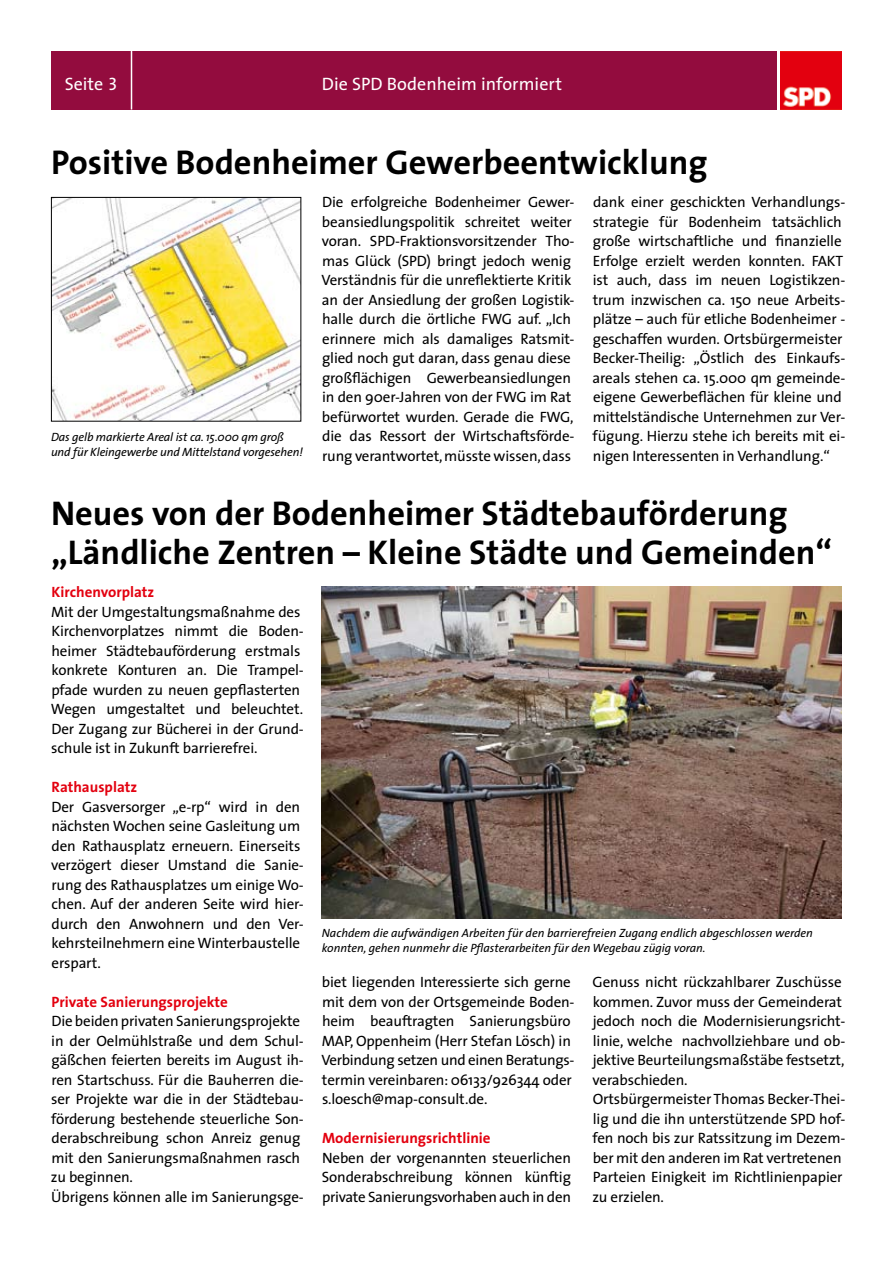
<style>
.page{position:relative;width:893px;height:1263px;background:#fff}
.page>*{position:absolute;margin:0;border:0;box-sizing:border-box;transform-origin:0 0}
.t1{font:700 34.5px/39px "The Sans";color:#000}
.t2{font:18px "The Sans";letter-spacing:.005em;color:#fff}
.t3{font:15px/19.5px "The Sans";letter-spacing:-.01em;color:#000}
.t4{font:700 15px "The Sans";color:#e3000f}
.t5{font:italic 12px/15px "The Sans";color:#000}
.s1{font-family:"The Sans Caps"}
</style>
<div class="page">
<div style="left:51px;top:51px;width:725px;height:59px;background:#930c3e"></div>
<hr style="left:131px;top:51px;width:1px;height:59px;background:#fff">
<img style="left:781px;top:51px;width:61px;height:59px">
<img style="left:322px;top:586px;width:520px;height:332px">
<img style="left:53px;top:199px;width:246px;height:221px">
<div style="left:51px;top:197px;width:250px;height:225px;border:1px solid #000"></div>
<p class="t2" style="left:65px;top:69px;width:54px">Seite <span class="s1">3</span></p>
<p class="t2" style="left:322px;top:69px;width:242px">Die SPD Bodenheim informiert</p>
<h1 class="t1" style="left:51px;top:141px;width:658px">Positive Bodenheimer Gewerbeentwicklung</h1>
<p class="t3" style="left:321px;top:192px;width:255px">Die erfolgreiche Bodenheimer Gewer&shy;beansiedlungspolitik schreitet weiter voran. SPD-Fraktionsvorsitzender Tho&shy;mas Glück (SPD) bringt jedoch wenig Verständnis für die unreflektierte Kritik an der Ansiedlung der großen Logistik&shy;halle durch die örtliche FWG auf. „Ich erinnere mich als damaliges Ratsmit&shy;glied noch gut daran, dass genau diese großflächigen Gewerbeansiedlungen in den 90er-Jahren von der FWG im Rat befürwortet wurden. Gerade die FWG, die das Ressort der Wirtschaftsförde&shy;rung verantwortet, müsste wissen, dass</p>
<p class="t3" style="left:593px;top:192px;width:254px">dank einer geschickten Verhandlungs&shy;strategie für Bodenheim tatsächlich große wirtschaftliche und finanzielle Erfolge erzielt werden konnten. FAKT ist auch, dass im neuen Logistikzen&shy;trum inzwischen ca. 150 neue Arbeits&shy;plätze – auch für etliche Bodenheimer - geschaffen wurden. Ortsbürgermeister Becker-Theilig: „Östlich des Einkaufs&shy;areals stehen ca. 15.000 qm gemeinde&shy;eigene Gewerbeflächen für kleine und mittelständische Unternehmen zur Ver&shy;fügung. Hierzu stehe ich bereits mit ei&shy;nigen Interessenten in Verhandlung.“</p>
<p class="t5" style="left:51px;top:429px;width:253px">Das gelb markierte Areal ist ca. 15.000 qm groß und für Kleingewerbe und Mittelstand vorgesehen!</p>
<h1 class="t1" style="left:51px;top:492px;width:783px">Neues von der Bodenheimer Städtebauförderung „Ländliche Zentren – Kleine Städte und Gemeinden“</h1>
<p class="t4" style="left:52px;top:579px;width:104px">Kirchenvorplatz</p>
<p class="t3" style="left:51px;top:601px;width:255px">Mit der Umgestaltungsmaßnahme des Kirchenvorplatzes nimmt die Boden&shy;heimer Städtebauförderung erstmals konkrete Konturen an. Die Trampel&shy;pfade wurden zu neuen gepflasterten Wegen umgestaltet und beleuchtet.<br>Der Zugang zur Bücherei in der Grund&shy;schule ist in Zukunft barrierefrei.</p>
<p class="t4" style="left:52px;top:774px;width:87px">Rathausplatz</p>
<p class="t3" style="left:51px;top:796px;width:254px">Der Gasversorger „e-rp“ wird in den nächsten Wochen seine Gasleitung um den Rathausplatz erneuern. Einerseits verzögert dieser Umstand die Sanie&shy;rung des Rathausplatzes um einige Wo&shy;chen. Auf der anderen Seite wird hier&shy;durch den Anwohnern und den Ver&shy;kehrsteilnehmern eine Winterbaustelle erspart.</p>
<p class="t4" style="left:52px;top:989px;width:178px">Private Sanierungsprojekte</p>
<p class="t3" style="left:51px;top:1011px;width:254px">Die beiden privaten Sanierungsprojekte in der Oelmühlstraße und dem Schul&shy;gäßchen feierten bereits im August ih&shy;ren Startschuss. Für die Bauherren die&shy;ser Projekte war die in der Städtebau&shy;förderung bestehende steuerliche Son&shy;derabschreibung schon Anreiz genug mit den Sanierungsmaßnahmen rasch zu beginnen.<br>Übrigens können alle im Sanierungsge-</p>
<p class="t5" style="left:322px;top:925px;width:493px">Nachdem die aufwändigen Arbeiten für den barrierefreien Zugang endlich abgeschlossen werden konnten, gehen nunmehr die Pflasterarbeiten für den Wegebau zügig voran.</p>
<p class="t3" style="left:321px;top:972px;width:255px">biet liegenden Interessierte sich gerne mit dem von der Ortsgemeinde Boden&shy;heim beauftragten Sanierungsbüro MAP, Oppenheim (Herr Stefan Lösch) in Verbindung setzen und einen Beratungs&shy;termin vereinbaren: 06133/926344 oder s.loesch@map-consult.de.</p>
<p class="t4" style="left:322px;top:1125px;width:170px">Modernisierungsrichtlinie</p>
<p class="t3" style="left:322px;top:1147px;width:251px;text-align:justify">Neben der vorgenannten steuerlichen Sonderabschreibung können künftig private Sanierungsvorhaben auch in den</p>
<p class="t3" style="left:592px;top:972px;width:254px">Genuss nicht rückzahlbarer Zuschüsse kommen. Zuvor muss der Gemeinderat jedoch noch die Modernisierungsricht&shy;linie, welche nachvollziehbare und ob&shy;jektive Beurteilungsmaßstäbe festsetzt, verabschieden.<br>Ortsbürgermeister Thomas Becker-Thei&shy;lig und die ihn unterstützende SPD hof&shy;fen noch bis zur Ratssitzung im Dezem&shy;ber mit den anderen im Rat vertretenen Parteien Einigkeit im Richtlinienpapier zu erzielen.</p>
</div>
